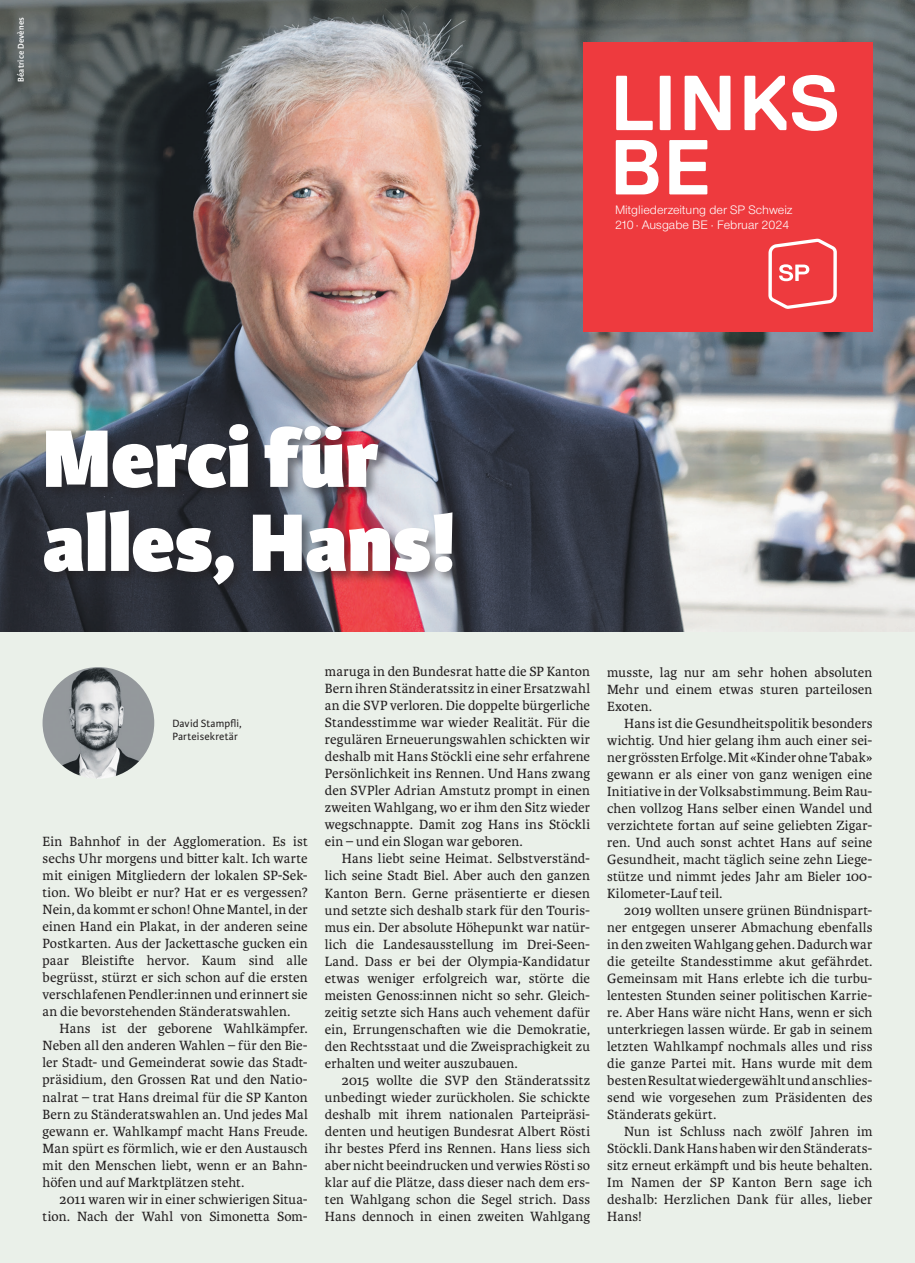
<style>
.page{position:relative;width:915px;height:1263px;background:#fff}
.page>*{position:absolute;margin:0;border:0;box-sizing:border-box;transform-origin:0 0}
.t1{font:800 87px/84px "Karmina Sans";color:#fff}
.t2{font:700 77.7px "Replica";color:#fff}
.t3{font:14.25px/17px "Karmina";letter-spacing:.01em;color:#231f20;text-align:justify}
.t4{font:12.75px/15.3px "Nimbus San Nov";color:#fff}
.t5{font:11.25px/12.8px "Karmina Sans";letter-spacing:.015em;color:#231f20}
.t6{font:600 9px "Karmina Sans";letter-spacing:.025em;color:#fff}
</style>
<div class="page">
<div style="left:0;top:0;width:914px;height:1263px;background:#eaf0e9"></div>
<img style="left:0;top:0;width:914px;height:632px">
<div style="left:583px;top:43px;width:289px;height:289px;background:#ee3a3e"></div>
<svg style="left:616px;top:76px;width:36px;height:54px"></svg>
<svg style="left:659px;top:76px;width:11px;height:54px"></svg>
<svg style="left:684px;top:76px;width:46px;height:54px"></svg>
<svg style="left:744px;top:75px;width:92px;height:56px"></svg>
<svg style="left:768px;top:239px;width:68px;height:70px"></svg>
<div style="left:42px;top:422px;width:424px;height:176px;background:#231f20;opacity:.5"></div>
<img style="left:43px;top:667px;width:111px;height:112px;border-radius:56px">
<p class="t6" style="left:16px;top:82px;width:67px;rotate:-90deg">Béatrice Devènes</p>
<h2 class="t2" style="left:609px;top:124px;width:104px">BE</h2>
<p class="t4" style="left:614px;top:202px;width:179px">Mitgliederzeitung der SP Schweiz<br>210 · Ausgabe BE · Februar 2024</p>
<h1 class="t1" style="left:43px;top:420px;width:415px">Merci für alles, Hans!</h1>
<p class="t5" style="left:172px;top:717px;width:71px">David Stampfli,<br>Parteisekretär</p>
<p class="t3" style="left:43px;top:833px;width:267px">Ein Bahnhof in der Agglomeration. Es ist sechs Uhr morgens und bitter kalt. Ich warte mit einigen Mitgliedern der lokalen SP-Sek&shy;tion. Wo bleibt er nur? Hat er es vergessen?<br>Nein, da kommt er schon! Ohne Mantel, in der einen Hand ein Plakat, in der anderen seine Postkarten. Aus der Jackettasche gucken ein paar Bleistifte hervor. Kaum sind alle begrüsst, stürzt er sich schon auf die ersten verschlafenen Pendler:innen und erinnert sie an die bevorstehenden Ständeratswahlen.</p>
<p class="t3" style="left:43px;top:1020px;width:267px;text-indent:17px">Hans ist der geborene Wahlkämpfer.<br>Neben all den anderen Wahlen – für den Bie&shy;ler Stadt- und Gemeinderat sowie das Stadt&shy;präsidium, den Grossen Rat und den Natio&shy;nalrat – trat Hans dreimal für die SP Kanton Bern zu Ständeratswahlen an. Und jedes Mal gewann er. Wahlkampf macht Hans Freude.<br>Man spürt es förmlich, wie er den Austausch mit den Menschen liebt, wenn er an Bahn&shy;höfen und auf Marktplätzen steht.</p>
<p class="t3" style="left:43px;top:1191px;width:267px;text-align:right">2011 waren wir in einer schwierigen Situa&shy;tion. Nach der Wahl von Simonetta Som-</p>
<p class="t3" style="left:325px;top:663px;width:267px">maruga in den Bundesrat hatte die SP Kanton Bern ihren Ständeratssitz in einer Ersatzwahl an die SVP verloren. Die doppelte bürgerliche Standesstimme war wieder Realität. Für die regulären Erneuerungswahlen schickten wir deshalb mit Hans Stöckli eine sehr erfahrene Persönlichkeit ins Rennen. Und Hans zwang den SVPler Adrian Amstutz prompt in einen zweiten Wahlgang, wo er ihm den Sitz wieder wegschnappte. Damit zog Hans ins Stöckli ein – und ein Slogan war geboren.</p>
<p class="t3" style="left:325px;top:850px;width:267px;text-indent:17px">Hans liebt seine Heimat. Selbstverständ&shy;lich seine Stadt Biel. Aber auch den ganzen Kanton Bern. Gerne präsentierte er diesen und setzte sich deshalb stark für den Touris&shy;mus ein. Der absolute Höhepunkt war natür&shy;lich die Landesausstellung im Drei-Seen-Land. Dass er bei der Olympia-Kandidatur etwas weniger erfolgreich war, störte die meisten Genoss:innen nicht so sehr. Gleich&shy;zeitig setzte sich Hans auch vehement dafür ein, Errungenschaften wie die Demokratie, den Rechtsstaat und die Zweisprachigkeit zu erhalten und weiter auszubauen.</p>
<p class="t3" style="left:325px;top:1072px;width:267px;text-indent:17px">2015 wollte die SVP den Ständeratssitz unbedingt wieder zurückholen. Sie schickte deshalb mit ihrem nationalen Parteipräsi&shy;denten und heutigen Bundesrat Albert Rösti ihr bestes Pferd ins Rennen. Hans liess sich aber nicht beeindrucken und verwies Rösti so klar auf die Plätze, dass dieser nach dem ers&shy;ten Wahlgang schon die Segel strich. Dass Hans dennoch in einen zweiten Wahlgang</p>
<p class="t3" style="left:607px;top:664px;width:267px">musste, lag nur am sehr hohen absoluten Mehr und einem etwas sturen parteilosen Exoten.</p>
<p class="t3" style="left:607px;top:715px;width:267px;text-indent:17px">Hans ist die Gesundheitspolitik besonders wichtig. Und hier gelang ihm auch einer sei&shy;ner grössten Erfolge. Mit «Kinder ohne Tabak» gewann er als einer von ganz wenigen eine Initiative in der Volksabstimmung. Beim Rau&shy;chen vollzog Hans selber einen Wandel und verzichtete fortan auf seine geliebten Zigar&shy;ren. Und auch sonst achtet Hans auf seine Gesundheit, macht täglich seine zehn Liege&shy;stütze und nimmt jedes Jahr am Bieler 100- Kilometer-Lauf teil.</p>
<p class="t3" style="left:607px;top:902px;width:267px;text-indent:17px">2019 wollten unsere grünen Bündnispart&shy;ner entgegen unserer Abmachung ebenfalls in den zweiten Wahlgang gehen. Dadurch war die geteilte Standesstimme akut gefährdet.<br>Gemeinsam mit Hans erlebte ich die turbu&shy;lentesten Stunden seiner politischen Karrie&shy;re. Aber Hans wäre nicht Hans, wenn er sich unterkriegen lassen würde. Er gab in seinem letzten Wahlkampf nochmals alles und riss die ganze Partei mit. Hans wurde mit dem besten Resultat wiedergewählt und anschlies&shy;send wie vorgesehen zum Präsidenten des Ständerats gekürt.</p>
<p class="t3" style="left:607px;top:1123px;width:267px;text-indent:17px">Nun ist Schluss nach zwölf Jahren im Stöckli. Dank Hans haben wir den Ständerats&shy;sitz erneut erkämpft und bis heute behalten.<br>Im Namen der SP Kanton Bern sage ich deshalb: Herzlichen Dank für alles, lieber Hans!</p>
</div>
